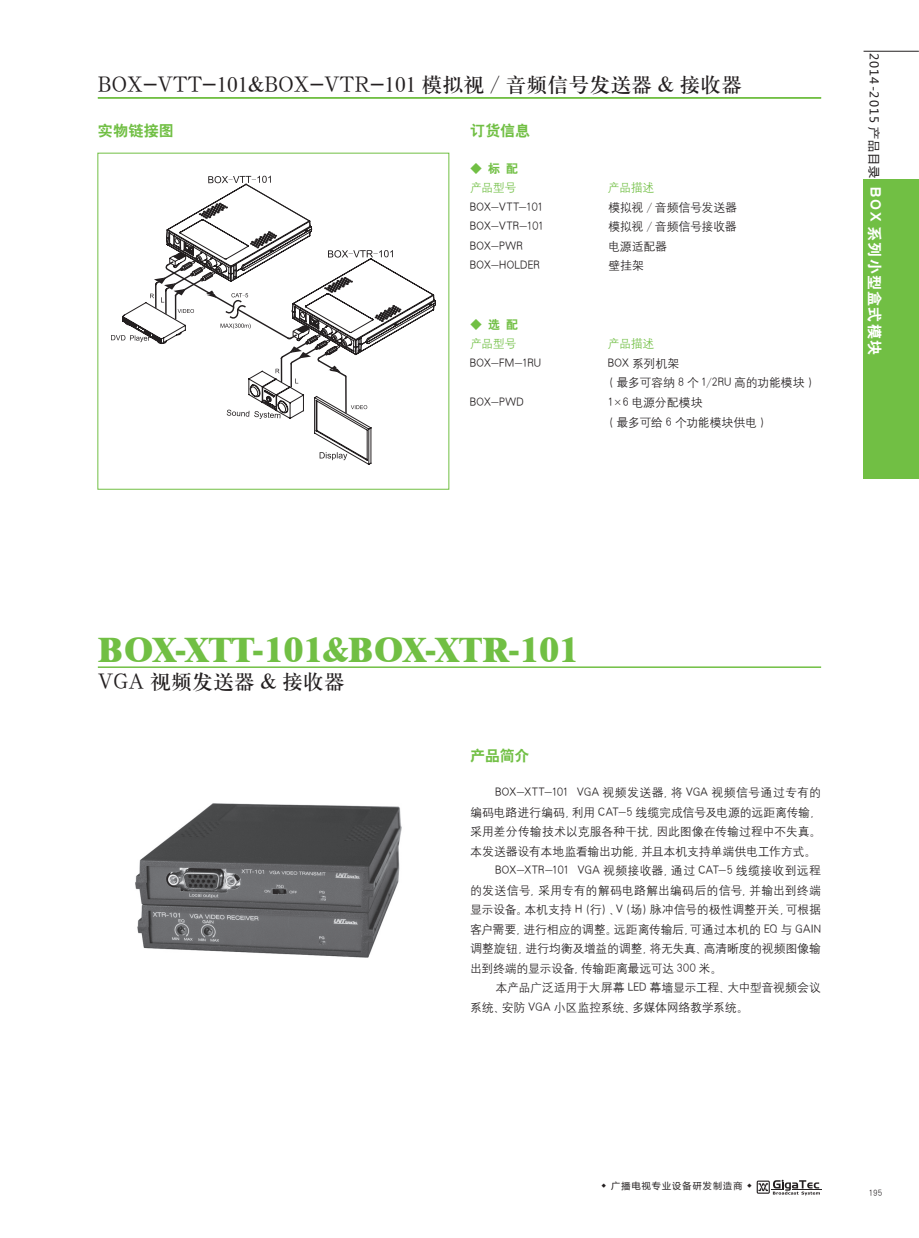
<style>
.page{position:relative;width:919px;height:1238px;background:#fff}
.page>*{position:absolute;margin:0;border:0;box-sizing:border-box;transform-origin:0 0}
.t1{font:800 36px "Dutch 801 BT";color:#71bf44}
.t2{font:21px "H Ya 3 gj";color:#231f20}
.t3{font:15px "H Yb 2 gj";letter-spacing:.005em;color:#71bf44}
.t4{font:12px/19.5px "H Yg 2 gj";letter-spacing:-.02em;color:#231f20}
.t5{font:12px "H Yg 2 gj";color:#231f20}
.t6{font:12px "H Yg 2 gj";letter-spacing:.015em;color:#231f20}
.t7{font:12px "H Yg 2 gj";letter-spacing:.005em;color:#231f20}
.t8{font:12px "Microsoft Ya Hei";letter-spacing:.09em;color:#231f20}
.t9{font:12px "H Yg 2 gj";letter-spacing:-.03em;color:#71bf44}
.t10{font:12px "H Yg 2 gj";letter-spacing:.02em;color:#231f20}
.t11{font:12px "H Yb 2 gj";color:#71bf44}
.t12{font:9px "Microsoft Ya Hei";letter-spacing:.13em;color:#231f20}
.t13{font:9px "H Yg 2 gj";color:#231f20}
.s1{font-family:"Sim Sun"}
.s2{font-family:"H Yb 2 gj";font-size:15px;color:#fff}
</style>
<div class="page">
<hr style="left:791px;top:1189px;width:30px;height:1px;background:#231f20">
<svg style="left:756px;top:1179px;width:63px;height:16px"></svg>
<hr style="left:98px;top:97px;width:723px;height:2px;background:#71bf44">
<div style="left:863px;top:179px;width:55px;height:300px;background:#71bf44"></div>
<hr style="left:863px;top:51px;width:55px;height:1px;background:#231f20">
<img style="left:135px;top:803px;width:267px;height:155px">
<svg style="left:111px;top:176px;width:324px;height:288px"></svg>
<hr style="left:98px;top:666px;width:723px;height:2px;background:#71bf44">
<h2 class="t2" style="left:98px;top:74px;width:646px">BOX-VTT-101&amp;BOX-VTR-101 模拟视 <span class="s1">/</span> 音频信号发送器 &amp; 接收器</h2>
<p class="t3" style="left:98px;top:123px;width:78px">实物链接图</p>
<p class="t3" style="left:470px;top:123px;width:62px">订货信息</p>
<p class="t11" style="left:470px;top:162px;width:49px">◆ 标 配</p>
<p class="t9" style="left:470px;top:182px;width:48px">产品型号</p>
<p class="t9" style="left:607px;top:182px;width:48px">产品描述</p>
<p class="t5" style="left:470px;top:201px;width:75px">BOX-VTT-101</p>
<p class="t4" style="left:608px;top:197px;width:130px">模拟视 <span class="s1">/</span> 音频信号发送器</p>
<p class="t5" style="left:470px;top:221px;width:75px">BOX-VTR-101</p>
<p class="t4" style="left:608px;top:217px;width:130px">模拟视 <span class="s1">/</span> 音频信号接收器</p>
<p class="t4" style="left:470px;top:236px;width:54px">BOX-PWR</p>
<p class="t4" style="left:608px;top:236px;width:60px">电源适配器</p>
<p class="t10" style="left:470px;top:260px;width:71px">BOX-HOLDER</p>
<p class="t4" style="left:608px;top:256px;width:37px">壁挂架</p>
<p class="t11" style="left:470px;top:318px;width:49px">◆ 选 配</p>
<p class="t9" style="left:470px;top:338px;width:48px">产品型号</p>
<p class="t9" style="left:607px;top:338px;width:48px">产品描述</p>
<p class="t4" style="left:470px;top:353px;width:72px">BOX-FM-1RU</p>
<p class="t4" style="left:608px;top:353px;width:206px">BOX 系列机架<br>( 最多可容纳 8 个 1<span class="s1">/</span>2RU 高的功能模块 )</p>
<p class="t4" style="left:470px;top:392px;width:55px">BOX-PWD</p>
<p class="t4" style="left:607px;top:392px;width:159px">1×6 电源分配模块<br>( 最多可给 6 个功能模块供电 )</p>
<p class="t8" style="left:882px;top:53px;width:304px;rotate:90deg">2014-2015 产品目录 <span class="s2">BOX 系列小型盒式模块</span></p>
<h1 class="t1" style="left:98px;top:627px;width:482px">BOX-XTT-101&amp;BOX-XTR-101</h1>
<h2 class="t2" style="left:98px;top:671px;width:249px">VGA 视频发送器 &amp; 接收器</h2>
<p class="t3" style="left:470px;top:747px;width:61px">产品简介</p>
<p class="t7" style="left:495px;top:786px;width:327px">BOX-XTT-101 VGA 视频发送器，将 VGA 视频信号通过专有的</p>
<p class="t4" style="left:470px;top:802px;width:352px">编码电路进行编码，利用 CAT-5 线缆完成信号及电源的远距离传输，</p>
<p class="t4" style="left:470px;top:821px;width:352px">采用差分传输技术以克服各种干扰，因此图像在传输过程中不失真。</p>
<p class="t4" style="left:470px;top:841px;width:347px">本发送器设有本地监看输出功能，并且本机支持单端供电工作方式。</p>
<p class="t6" style="left:495px;top:864px;width:327px">BOX-XTR-101 VGA 视频接收器，通过 CAT-5 线缆接收到远程</p>
<p class="t5" style="left:470px;top:884px;width:352px">的发送信号，采用专有的解码电路解出编码后的信号，并输出到终端</p>
<p class="t4" style="left:470px;top:899px;width:352px">显示设备。本机支持 H（行）、V（场）脉冲信号的极性调整开关，可根据</p>
<p class="t4" style="left:470px;top:919px;width:352px">客户需要，进行相应的调整。远距离传输后，可通过本机的 EQ 与 GAIN</p>
<p class="t4" style="left:470px;top:938px;width:352px">调整旋钮，进行均衡及增益的调整，将无失真、高清晰度的视频图像输</p>
<p class="t4" style="left:470px;top:958px;width:253px">出到终端的显示设备，传输距离最远可达 300 米。</p>
<p class="t4" style="left:495px;top:977px;width:327px">本产品广泛适用于大屏幕 LED 幕墙显示工程、大中型音视频会议</p>
<p class="t4" style="left:470px;top:997px;width:280px">系统、安防 VGA 小区监控系统、多媒体网络教学系统。</p>
<p class="t12" style="left:601px;top:1179px;width:153px">◆ 广播电视专业设备研发制造商 ◆</p>
<p class="t13" style="left:868px;top:1188px;width:15px">195</p>
</div>
